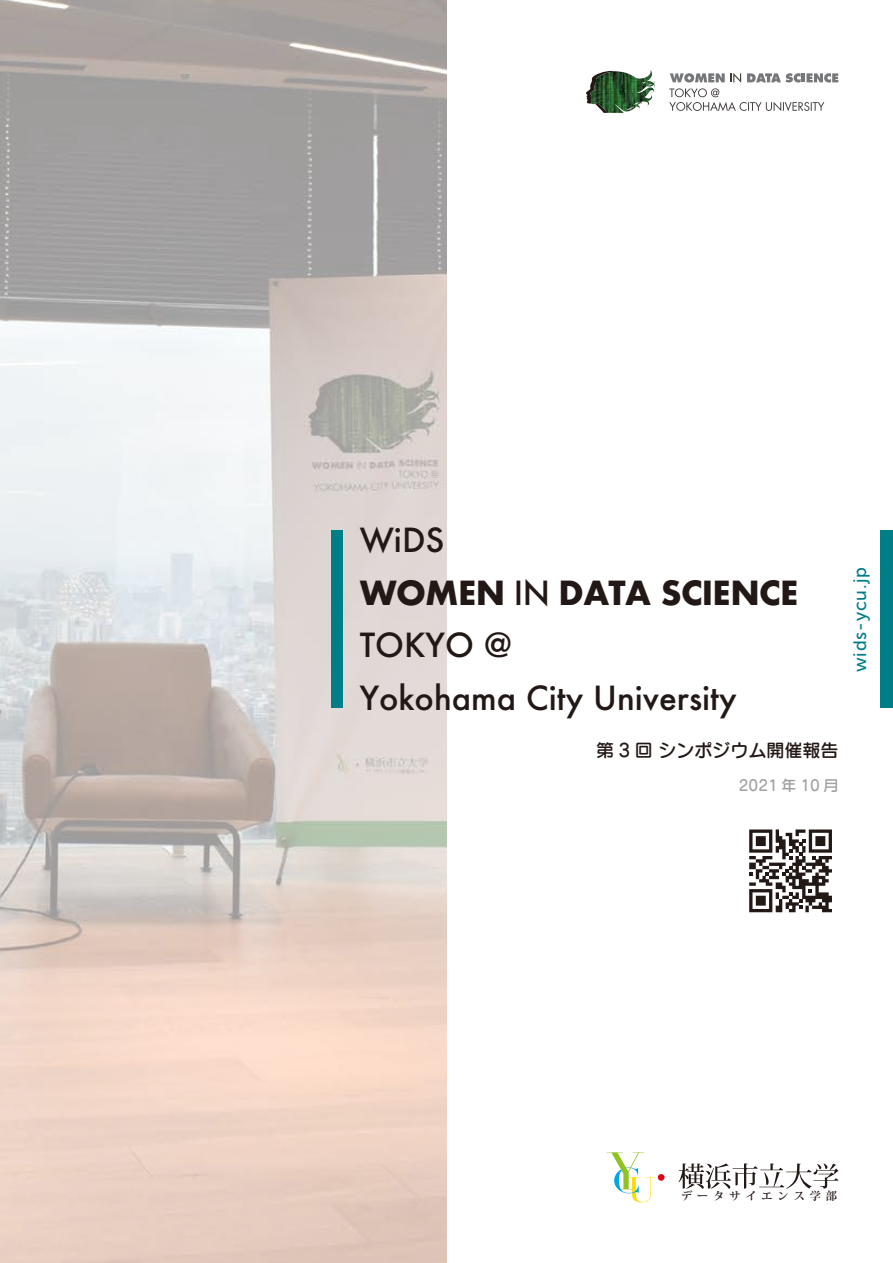
<style>
.page{position:relative;width:893px;height:1263px;background:#fff}
.page>*{position:absolute;margin:0;border:0;box-sizing:border-box;transform-origin:0 0}
.t1{font:500 32.4px/52.5px "Futura";color:#221815}
.t2{font:18px "Seurat Pro N DB";color:#221815}
.t3{font:18px "Museo Sans 500";letter-spacing:.05em;color:#007e88}
.t4{font:15px "Seurat Pro N DB";color:#a0a0a1}
.t5{font:700 11.1px "Koz Min Pr 6 N";letter-spacing:.445em;color:#221815}
.s1{font-weight:700}
</style>
<div class="page">
<img style="left:0;top:0;width:446px;height:1263px">
<div style="left:331px;top:530px;width:11px;height:178px;background:#007e88"></div>
<div style="left:880px;top:530px;width:13px;height:178px;background:#007e88"></div>
<div style="left:658px;top:1174px;width:6px;height:7px;background:#e60012;border-radius:50%"></div>
<svg style="left:607px;top:1152px;width:48px;height:50px"></svg>
<svg style="left:678px;top:1163px;width:161px;height:26px"></svg>
<svg style="left:749px;top:829px;width:83px;height:83px"></svg>
<img style="left:619px;top:70px;width:36px;height:43px">
<svg style="left:586px;top:70px;width:33px;height:43px"></svg>
<svg style="left:669px;top:73px;width:169px;height:38px"></svg>
<img style="left:0;top:859px;width:1px;height:404px">
<p class="t1" style="left:360px;top:514px;width:440px">WiDS<br><span class="s1">WOMEN</span> IN <span class="s1">DATA SCIENCE<br></span>TOKYO @<br>Yokohama City University</p>
<p class="t2" style="left:596px;top:738px;width:244px">第 3 回 シンポジウム開催報告</p>
<p class="t4" style="left:739px;top:776px;width:101px">2021 年 10 月</p>
<p class="t3" style="left:850px;top:672px;width:106px;rotate:-90deg">wids-ycu.jp</p>
<p class="t5" style="left:681px;top:1190px;width:158px">データサイエンス学部</p>
</div>
